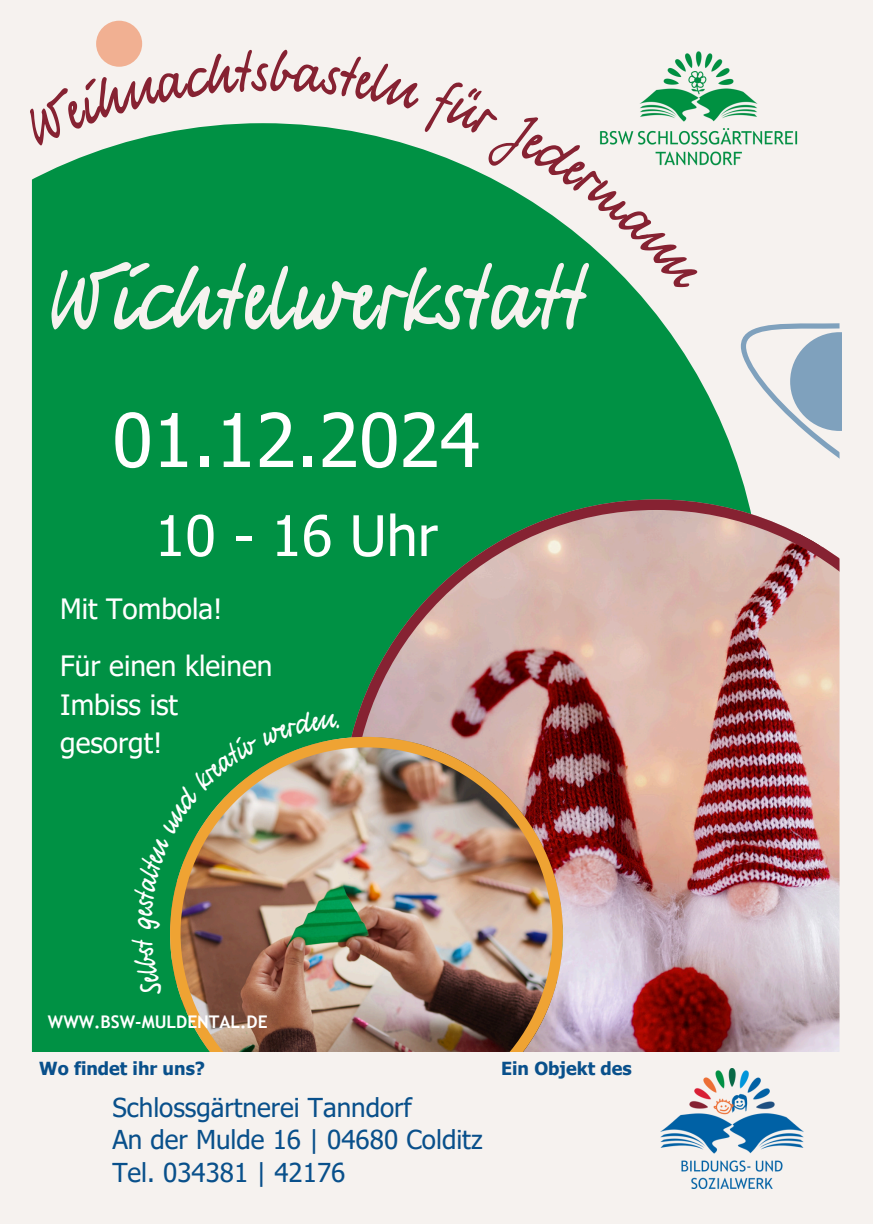
<style>
.page{position:relative;width:873px;height:1224px;background:#fff}
.page>*{position:absolute;margin:0;border:0;box-sizing:border-box;transform-origin:0 0}
.t1{font:96px "Renate Handwriting";color:#f6f2ef}
.t2{font:74px "Tahoma";color:#fff}
.t3{font:56px "Tahoma";color:#fff}
.t4{font:28px/57.2px "Tahoma";color:#fff}
.t5{font:26px/32.6px "Tahoma";color:#09508b}
.t6{font:700 18px "Tahoma";color:#09508b}
.t7{font:700 17.4px "Trebuchet MS";color:#fff}
</style>
<div class="page">
<div style="left:32px;top:175px;width:699px;height:878px;background:#009144"></div>
<div style="left:731px;top:144px;width:109px;height:355px;background:#f6f2ef"></div>
<img style="left:342px;top:499px;width:498px;height:554px">
<img style="left:170px;top:737px;width:393px;height:316px">
<div style="left:0;top:0;width:32px;height:1224px;background:#f6f2ef"></div>
<div style="left:840px;top:0;width:33px;height:1224px;background:#f6f2ef"></div>
<div style="left:0;top:0;width:873px;height:46px;background:#f6f2ef"></div>
<div style="left:0;top:1190px;width:873px;height:34px;background:#f6f2ef"></div>
<div style="left:0;top:1053px;width:873px;height:136px;background:#f6f2ef"></div>
<img style="left:661px;top:1068px;width:142px;height:120px">
<svg style="left:790px;top:332px;width:52px;height:99px"></svg>
<img style="left:593px;top:46px;width:210px;height:129px">
<div style="left:96px;top:21px;width:46px;height:46px;background:#f1b092;border-radius:50%"></div>
<svg style="left:31px;top:49px;width:670px;height:244px"></svg>
<div style="left:131px;top:937px;width:32px;height:61px;background:#009144"></div>
<img style="left:133px;top:711px;width:206px;height:218px">
<h1 class="t1" style="left:48px;top:267px;width:539px">Wichtelwerkstatt</h1>
<h2 class="t2" style="left:112px;top:393px;width:369px">01.12.2024</h2>
<h3 class="t3" style="left:155px;top:500px;width:285px">10 - 16 Uhr</h3>
<p class="t4" style="left:60px;top:579px;width:214px">Mit Tombola!<br>Für einen kleinen</p>
<p class="t4" style="left:60px;top:684px;width:119px;line-height:38.6px">Imbiss ist gesorgt!</p>
<p class="t7" style="left:48px;top:1012px;width:221px">WWW.BSW-MULDENTAL.DE</p>
<p class="t6" style="left:39px;top:1057px;width:167px">Wo findet ihr uns?</p>
<p class="t5" style="left:112px;top:1090px;width:372px">Schlossgärtnerei Tanndorf<br>An der Mulde 16 | 04680 Colditz<br>Tel. 034381 | 42176</p>
<p class="t6" style="left:501px;top:1057px;width:132px">Ein Objekt des</p>
</div>
